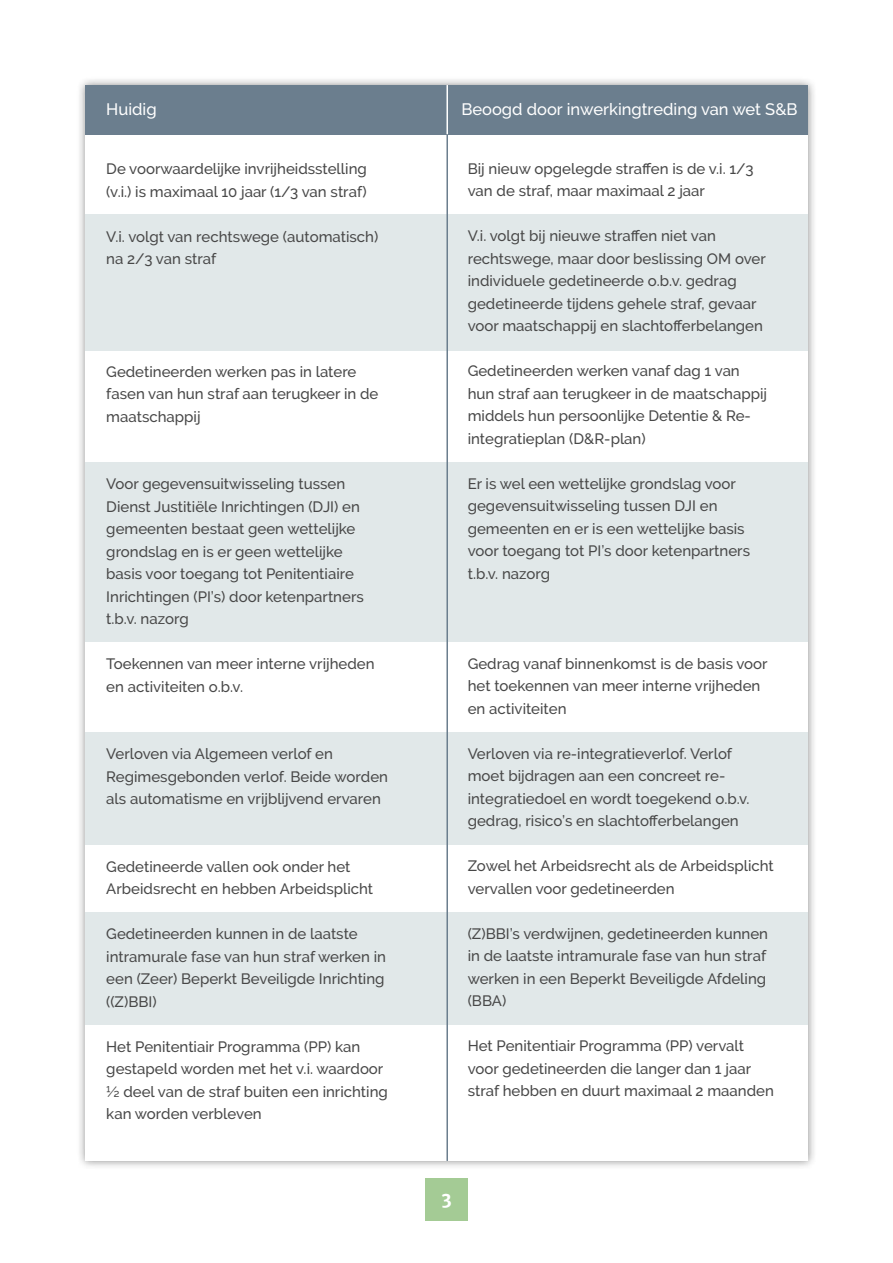
<style>
.page{position:relative;width:893px;height:1263px;background:#fff}
.page>*{position:absolute;margin:0;border:0;box-sizing:border-box;transform-origin:0 0}
.t1{font:700 18px "Merriweather Sans";color:#fff}
.t2{font:500 16.5px "Raleway";color:#fff}
.t3{font:500 15px/22.5px "Raleway";color:#484848}
</style>
<div class="page">
<div style="left:425px;top:1178px;width:43px;height:42px;background:#a4cb95"></div>
<div style="left:76px;top:76px;width:741px;height:1094px;background:#000;opacity:.45"></div>
<div style="left:85px;top:85px;width:723px;height:1076px;background:#fff"></div>
<div style="left:85px;top:85px;width:723px;height:50px;background:#6b7e8e"></div>
<div style="left:85px;top:215px;width:723px;height:136px;background:#e1e8e9"></div>
<div style="left:85px;top:462px;width:723px;height:180px;background:#e1e8e9"></div>
<div style="left:85px;top:732px;width:723px;height:113px;background:#e1e8e9"></div>
<div style="left:85px;top:912px;width:723px;height:113px;background:#e1e8e9"></div>
<hr style="left:446px;top:85px;width:2px;height:49px;background:#fff">
<hr style="left:446px;top:135px;width:2px;height:1026px;background:#6b7e8e">
<p class="t2" style="left:106px;top:100px;width:52px">Huidig</p>
<p class="t3" style="left:106px;top:157px;width:262px">De voorwaardelijke invrijheidsstelling (v.i.) is maximaal 10 jaar (1/3 van straf)</p>
<p class="t3" style="left:106px;top:225px;width:274px">V.i. volgt van rechtswege (automatisch) na 2/3 van straf</p>
<p class="t3" style="left:106px;top:360px;width:274px">Gedetineerden werken pas in latere fasen van hun straf aan terugkeer in de maatschappij</p>
<p class="t3" style="left:106px;top:472px;width:259px">Voor gegevensuitwisseling tussen Dienst Justitiële Inrichtingen (DJI) en gemeenten bestaat geen wettelijke grondslag en is er geen wettelijke basis voor toegang tot Penitentiaire Inrichtingen (PI’s) door ketenpartners t.b.v. nazorg</p>
<p class="t3" style="left:106px;top:652px;width:270px">Toekennen van meer interne vrijheden en activiteiten o.b.v.</p>
<p class="t3" style="left:106px;top:742px;width:283px">Verloven via Algemeen verlof en<br>Regimesgebonden verlof. Beide worden als automatisme en vrijblijvend ervaren</p>
<p class="t3" style="left:106px;top:855px;width:268px">Gedetineerde vallen ook onder het<br>Arbeidsrecht en hebben Arbeidsplicht</p>
<p class="t3" style="left:106px;top:922px;width:281px">Gedetineerden kunnen in de laatste intramurale fase van hun straf werken in een (Zeer) Beperkt Beveiligde Inrichting ((Z)BBI)</p>
<p class="t3" style="left:106px;top:1035px;width:283px">Het Penitentiair Programma (PP) kan gestapeld worden met het v.i. waardoor ½ deel van de straf buiten een inrichting kan worden verbleven</p>
<p class="t2" style="left:461px;top:100px;width:338px">Beoogd door inwerkingtreding van wet S&amp;B</p>
<p class="t3" style="left:468px;top:157px;width:287px">Bij nieuw opgelegde straffen is de v.i. 1/3 van de straf, maar maximaal 2 jaar</p>
<p class="t3" style="left:468px;top:225px;width:300px">V.i. volgt bij nieuwe straffen niet van rechtswege, maar door beslissing OM over individuele gedetineerde o.b.v. gedrag gedetineerde tijdens gehele straf, gevaar voor maatschappij en slachtofferbelangen</p>
<p class="t3" style="left:468px;top:360px;width:301px">Gedetineerden werken vanaf dag 1 van hun straf aan terugkeer in de maatschappij middels hun persoonlijke Detentie &amp; Re&shy;integratieplan (D&amp;R-plan)</p>
<p class="t3" style="left:468px;top:472px;width:284px">Er is wel een wettelijke grondslag voor gegevensuitwisseling tussen DJI en gemeenten en er is een wettelijke basis voor toegang tot PI’s door ketenpartners t.b.v. nazorg</p>
<p class="t3" style="left:468px;top:652px;width:301px">Gedrag vanaf binnenkomst is de basis voor het toekennen van meer interne vrijheden en activiteiten</p>
<p class="t3" style="left:468px;top:742px;width:283px">Verloven via re-integratieverlof. Verlof moet bijdragen aan een concreet re&shy;integratiedoel en wordt toegekend o.b.v. gedrag, risico’s en slachtofferbelangen</p>
<p class="t3" style="left:468px;top:855px;width:308px">Zowel het Arbeidsrecht als de Arbeidsplicht vervallen voor gedetineerden</p>
<p class="t3" style="left:468px;top:922px;width:302px">(Z)BBI’s verdwijnen, gedetineerden kunnen in de laatste intramurale fase van hun straf werken in een Beperkt Beveiligde Afdeling (BBA)</p>
<p class="t3" style="left:468px;top:1035px;width:308px">Het Penitentiair Programma (PP) vervalt voor gedetineerden die langer dan 1 jaar straf hebben en duurt maximaal 2 maanden</p>
<p class="t1" style="left:441px;top:1187px;width:12px">3</p>
</div>
